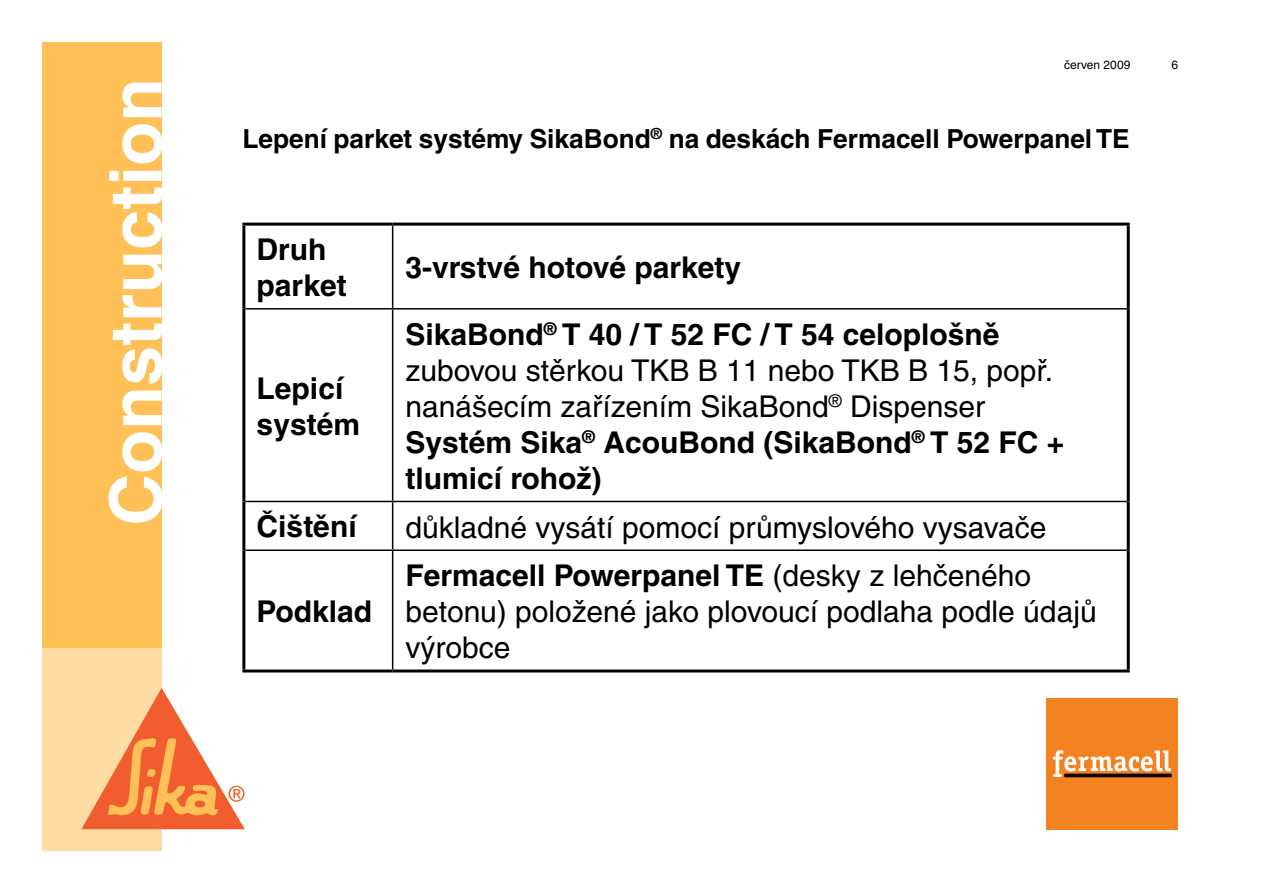
<style>
.page{position:relative;width:1263px;height:893px;background:#fff}
.page>*{position:absolute;margin:0;border:0;box-sizing:border-box;transform-origin:0 0}
.t1{font:700 72px "Helvetica CE";color:#fff}
.t2{font:700 30px/36px "Helvetica CE";color:#000}
.t3{font:30px/36px "Helvetica CE";color:#000}
.t4{font:700 26.25px "Helvetica CE";color:#000}
.t5{font:12px "Helvetica CE";color:#000}
.s1{font-weight:400}
.s2{font-weight:700}
</style>
<div class="page">
<div style="left:43px;top:43px;width:119px;height:623px;background:#fec057"></div>
<div style="left:43px;top:648px;width:119px;height:202px;background:#fedca3"></div>
<svg style="left:81px;top:688px;width:164px;height:141px"></svg>
<div style="left:1047px;top:698px;width:131px;height:131px;background:#f58220"></div>
<svg style="left:1053px;top:750px;width:118px;height:27px"></svg>
<hr style="left:242px;top:223px;width:151px;height:3px;background:#000">
<hr style="left:242px;top:226px;width:3px;height:83px;background:#000">
<hr style="left:393px;top:223px;width:737px;height:3px;background:#000">
<hr style="left:1127px;top:226px;width:3px;height:83px;background:#000">
<hr style="left:242px;top:309px;width:3px;height:192px;background:#000">
<hr style="left:1127px;top:309px;width:3px;height:192px;background:#000">
<hr style="left:242px;top:501px;width:3px;height:49px;background:#000">
<hr style="left:1127px;top:501px;width:3px;height:49px;background:#000">
<hr style="left:242px;top:550px;width:3px;height:119px;background:#000">
<hr style="left:1127px;top:550px;width:3px;height:119px;background:#000">
<hr style="left:242px;top:669px;width:151px;height:3px;background:#000">
<hr style="left:393px;top:669px;width:737px;height:3px;background:#000">
<hr style="left:392px;top:226px;width:1px;height:82px;background:#000">
<hr style="left:245px;top:308px;width:148px;height:2px;background:#000">
<hr style="left:393px;top:308px;width:734px;height:2px;background:#000">
<hr style="left:392px;top:310px;width:1px;height:191px;background:#000">
<hr style="left:245px;top:501px;width:148px;height:1px;background:#000">
<hr style="left:393px;top:501px;width:734px;height:1px;background:#000">
<hr style="left:392px;top:502px;width:1px;height:47px;background:#000">
<hr style="left:245px;top:549px;width:148px;height:2px;background:#000">
<hr style="left:393px;top:549px;width:734px;height:2px;background:#000">
<hr style="left:392px;top:551px;width:1px;height:118px;background:#000">
<h1 class="t1" style="left:95px;top:526px;width:449px;rotate:-90deg">Construction</h1>
<p class="t5" style="left:1064px;top:58px;width:68px">červen 2009</p>
<p class="t5" style="left:1171px;top:58px;width:8px">6</p>
<p class="t4" style="left:242px;top:123px;width:889px">Lepení parket systémy SikaBond<sup>®</sup> na deskách Fermacell Powerpanel TE</p>
<p class="t2" style="left:257px;top:231px;width:92px">Druh parket</p>
<p class="t2" style="left:257px;top:370px;width:105px">Lepicí systém</p>
<p class="t2" style="left:405px;top:249px;width:337px">3-vrstvé hotové parkety</p>
<p class="t2" style="left:405px;top:316px;width:660px">SikaBond<sup>®</sup> T 40 / T 52 FC / T 54 celoplošně <span class="s1">zubovou stěrkou TKB B 11 nebo TKB B 15, popř. nanášecím zařízením SikaBond</span><sup>®</sup> <span class="s1">Dispenser </span>Systém Sika<sup>®</sup> AcouBond (SikaBond<sup>®</sup> T 52 FC + tlumicí rohož)</p>
<p class="t2" style="left:257px;top:509px;width:102px">Čištění</p>
<p class="t3" style="left:405px;top:509px;width:643px">důkladné vysátí pomocí průmyslového vysavače</p>
<p class="t2" style="left:257px;top:594px;width:117px">Podklad</p>
<p class="t3" style="left:405px;top:558px;width:693px"><span class="s2">Fermacell Powerpanel TE</span> (desky z lehčeného betonu) položené jako plovoucí podlaha podle údajů výrobce</p>
</div>
